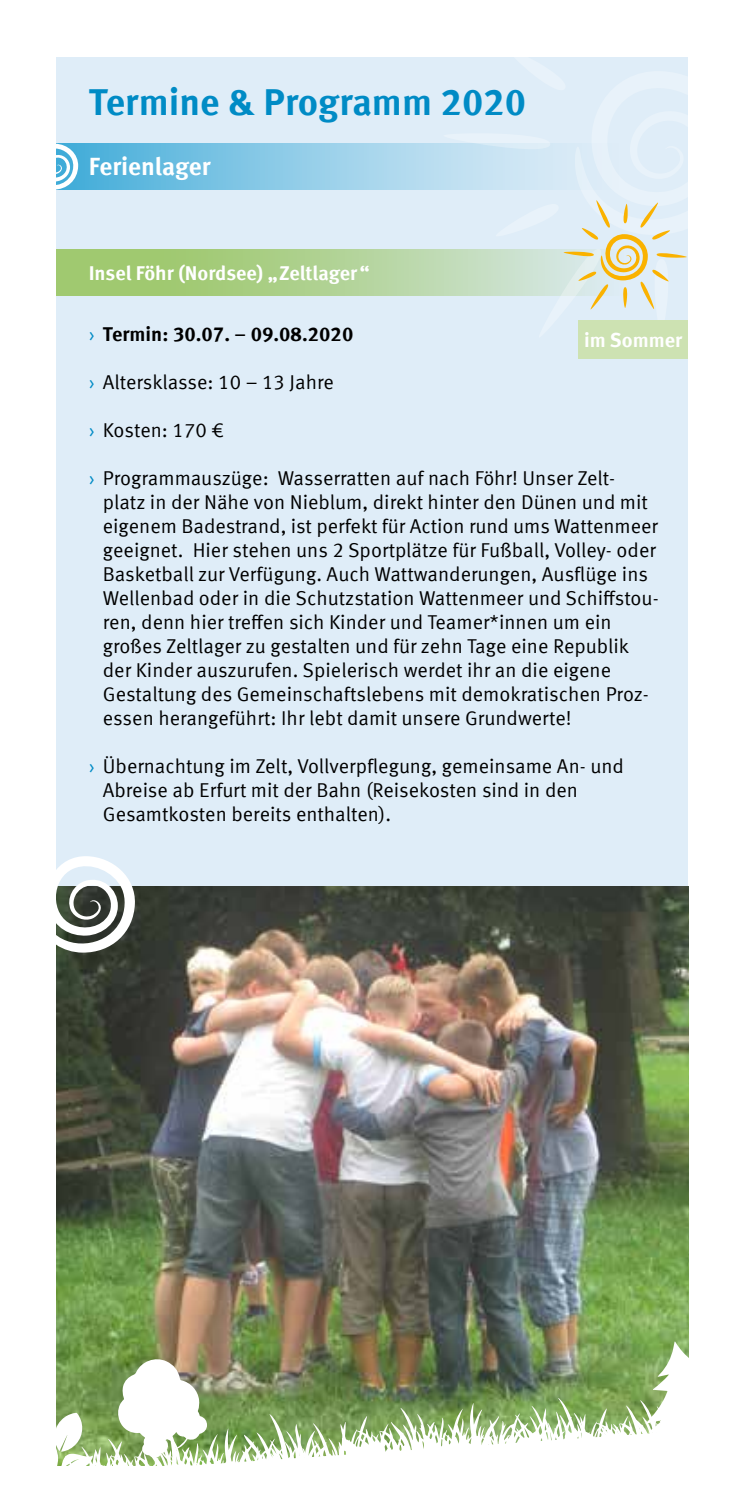
<style>
.page{position:relative;width:745px;height:1489px;background:#fff}
.page>*{position:absolute;margin:0;border:0;box-sizing:border-box;transform-origin:0 0}
.t1{font:700 37.5px "Meta Offc";color:#008bc5}
.t2{font:700 25px "Meta Offc";color:#fff}
.t3{font:20px/24px "Meta Offc Norm";color:#000}
.t4{font:700 20px "Meta Offc";color:#fff}
.t5{font:700 20px "Meta Offc";color:#000}
.s1{font-family:"Meta Offc Norm";font-weight:400;color:#008bc5}
.s2{color:#008bc5}
</style>
<div class="page">
<div style="left:57px;top:57px;width:630px;height:1402px;background:#dfedf8"></div>
<img style="left:57px;top:886px;width:630px;height:455px">
<svg style="left:79px;top:144px;width:364px;height:46px"></svg>
<svg style="left:56px;top:143px;width:23px;height:47px"></svg>
<img style="left:56px;top:1341px;width:633px;height:85px">
<svg style="left:56px;top:1426px;width:631px;height:40px;fill:#fff"></svg>
<svg style="left:57px;top:250px;width:386px;height:46px"></svg>
<svg style="left:443px;top:57px;width:245px;height:281px"></svg>
<div style="left:578px;top:320px;width:109px;height:38px;background:#cde2b2"></div>
<svg style="left:56px;top:855px;width:80px;height:97px"></svg>
<h1 class="t1" style="left:89px;top:80px;width:439px">Termine &amp; Programm 2020</h1>
<p class="t2" style="left:89px;top:151px;width:123px">Ferienlager</p>
<p class="t4" style="left:89px;top:261px;width:282px">Insel Föhr (Nordsee) „Zeltlager “</p>
<p class="t5" style="left:89px;top:322px;width:266px"><span class="s1">›</span> Termin: 30.07. – 09.08.2020</p>
<p class="t3" style="left:89px;top:370px;width:247px"><span class="s2">›</span> Altersklasse: 10 – 13 Jahre</p>
<p class="t3" style="left:89px;top:418px;width:136px"><span class="s2">›</span> Kosten: 170 €</p>
<p class="t3" style="left:103px;top:466px;width:557px;text-indent:-14px"><span class="s2">›</span> Programmauszüge: Wasserratten auf nach Föhr! Unser Zelt&shy;platz in der Nähe von Nieblum, direkt hinter den Dünen und mit eigenem Badestrand, ist perfekt für Action rund ums Wattenmeer geeignet. Hier stehen uns 2 Sportplätze für Fußball, Volley- oder Basketball zur Verfügung. Auch Wattwanderungen, Ausflüge ins Wellenbad oder in die Schutzstation Wattenmeer und Schiffstou&shy;ren, denn hier treffen sich Kinder und Teamer*innen um ein großes Zeltlager zu gestalten und für zehn Tage eine Republik der Kinder auszurufen. Spielerisch werdet ihr an die eigene Gestaltung des Gemeinschaftslebens mit demokratischen Proz&shy;essen herangeführt: Ihr lebt damit unsere Grundwerte!</p>
<p class="t3" style="left:103px;top:754px;width:522px;text-indent:-14px"><span class="s2">›</span> Übernachtung im Zelt, Vollverpflegung, gemeinsame An- und<br>Abreise ab Erfurt mit der Bahn (Reisekosten sind in den<br>Gesamtkosten bereits enthalten).</p>
<p class="t4" style="left:583px;top:328px;width:100px">im Sommer</p>
</div>
